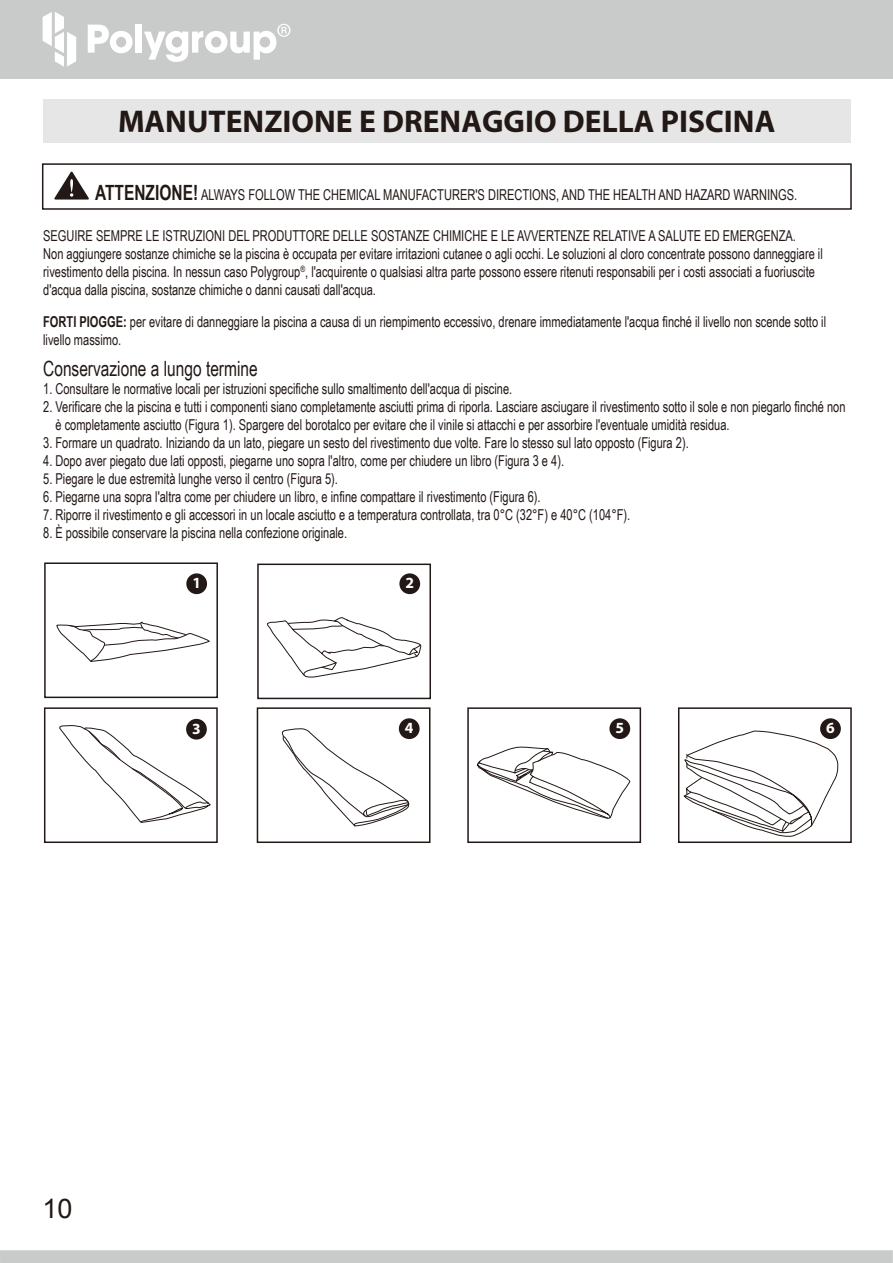
<style>
.page{position:relative;width:893px;height:1263px;background:#fff}
.page>*{position:absolute;margin:0;border:0;box-sizing:border-box;transform-origin:0 0}
.t1{font:700 31.5px "Myriad";color:#221815}
.t2{font:27px "Arial";color:#221815}
.t3{font:21px "Arial Narrow";color:#221815;scale:.9 1}
.t4{font:700 15.6px "Myriad";color:#fff}
.t5{font:15px/18px "Arial Narrow";color:#221815;scale:.9 1}
.s1{font-weight:700;font-size:21px}
.s2{font-weight:700}
</style>
<div class="page">
<div style="left:44px;top:562px;width:174px;height:136px;border:2px solid #221815"></div>
<div style="left:257px;top:563px;width:174px;height:136px;border:2px solid #221815"></div>
<div style="left:257px;top:707px;width:173px;height:136px;border:2px solid #221815"></div>
<div style="left:467px;top:707px;width:174px;height:136px;border:2px solid #221815"></div>
<div style="left:186px;top:573px;width:21px;height:21px;background:#221815;border-radius:50%"></div>
<div style="left:399px;top:718px;width:21px;height:21px;background:#221815;border-radius:50%"></div>
<div style="left:609px;top:718px;width:21px;height:21px;background:#221815;border-radius:50%"></div>
<svg style="left:683px;top:730px;width:156px;height:107px"></svg>
<div style="left:678px;top:707px;width:174px;height:136px;border:2px solid #221815"></div>
<div style="left:820px;top:718px;width:21px;height:21px;background:#221815;border-radius:50%"></div>
<div style="left:44px;top:707px;width:174px;height:136px;border:2px solid #221815"></div>
<div style="left:186px;top:719px;width:21px;height:20px;background:#221815;border-radius:50%"></div>
<div style="left:399px;top:573px;width:21px;height:21px;background:#221815;border-radius:50%"></div>
<svg style="left:59px;top:725px;width:152px;height:98px"></svg>
<svg style="left:56px;top:622px;width:154px;height:40px"></svg>
<svg style="left:267px;top:617px;width:155px;height:61px"></svg>
<svg style="left:282px;top:728px;width:128px;height:99px"></svg>
<svg style="left:477px;top:747px;width:153px;height:72px"></svg>
<div style="left:42px;top:163px;width:810px;height:47px;border:2px solid #221815"></div>
<svg style="left:54px;top:171px;width:35px;height:29px"></svg>
<div style="left:43px;top:99px;width:808px;height:44px;background:#e6e6e6"></div>
<div style="left:0;top:0;width:893px;height:78px;background:#c9caca"></div>
<svg style="left:0;top:1250px;width:893px;height:13px;background:#c9caca"></svg>
<svg style="left:43px;top:12px;width:33px;height:55px"></svg>
<svg style="left:88px;top:25px;width:45px;height:28px"></svg>
<div style="left:135px;top:25px;width:7px;height:28px;background:#fff"></div>
<svg style="left:144px;top:24px;width:147px;height:38px"></svg>
<h1 class="t1" style="left:118px;top:103px;width:659px">MANUTENZIONE E DRENAGGIO DELLA PISCINA</h1>
<h1 class="t1" style="left:223px;top:103px;width:484px">POOL MAINTENANCE &amp; DRAINAGE</h1>
<p class="t5" style="left:95px;top:187px;width:781px"><span class="s1">ATTENZIONE!</span> ALWAYS FOLLOW THE CHEMICAL MANUFACTURER'S DIRECTIONS, AND THE HEALTH AND HAZARD WARNINGS.</p>
<p class="t5" style="left:43px;top:228px;width:868px">SEGUIRE SEMPRE LE ISTRUZIONI DEL PRODUTTORE DELLE SOSTANZE CHIMICHE E LE AVVERTENZE RELATIVE A SALUTE ED EMERGENZA.<br>Non aggiungere sostanze chimiche se la piscina è occupata per evitare irritazioni cutanee o agli occhi. Le soluzioni al cloro concentrate possono danneggiare il rivestimento della piscina. In nessun caso Polygroup<sup>®</sup>, l'acquirente o qualsiasi altra parte possono essere ritenuti responsabili per i costi associati a fuoriuscite d'acqua dalla piscina, sostanze chimiche o danni causati dall'acqua.</p>
<p class="t5" style="left:43px;top:314px;width:871px"><span class="s2">FORTI PIOGGE:</span> per evitare di danneggiare la piscina a causa di un riempimento eccessivo, drenare immediatamente l'acqua finché il livello non scende sotto il livello massimo.</p>
<h3 class="t3" style="left:43px;top:361px;width:240px">Conservazione a lungo termine</h3>
<p class="t5" style="left:43px;top:381px;width:523px">1. Consultare le normative locali per istruzioni specifiche sullo smaltimento dell'acqua di piscine.</p>
<p class="t5" style="left:56px;top:399px;width:879px;text-indent:-12px">2. Verificare che la piscina e tutti i componenti siano completamente asciutti prima di riporla. Lasciare asciugare il rivestimento sotto il sole e non piegarlo finché non è completamente asciutto (Figura 1). Spargere del borotalco per evitare che il vinile si attacchi e per assorbire l'eventuale umidità residua.</p>
<p class="t5" style="left:43px;top:435px;width:719px">3. Formare un quadrato. Iniziando da un lato, piegare un sesto del rivestimento due volte. Fare lo stesso sul lato opposto (Figura 2).</p>
<p class="t5" style="left:43px;top:453px;width:580px">4. Dopo aver piegato due lati opposti, piegarne uno sopra l'altro, come per chiudere un libro (Figura 3 e 4).</p>
<p class="t5" style="left:43px;top:471px;width:329px">5. Piegare le due estremità lunghe verso il centro (Figura 5).</p>
<p class="t5" style="left:43px;top:489px;width:554px">6. Piegarne una sopra l'altra come per chiudere un libro, e infine compattare il rivestimento (Figura 6).</p>
<p class="t5" style="left:43px;top:507px;width:654px">7. Riporre il rivestimento e gli accessori in un locale asciutto e a temperatura controllata, tra 0°C (32°F) e 40°C (104°F).</p>
<p class="t5" style="left:43px;top:525px;width:339px">8. È possibile conservare la piscina nella confezione originale.</p>
<p class="t4" style="left:192px;top:574px;width:10px">1</p>
<p class="t4" style="left:405px;top:574px;width:10px">2</p>
<p class="t4" style="left:192px;top:719px;width:10px">3</p>
<p class="t4" style="left:405px;top:719px;width:10px">4</p>
<p class="t4" style="left:615px;top:719px;width:10px">5</p>
<p class="t4" style="left:826px;top:719px;width:10px">6</p>
<h2 class="t2" style="left:43px;top:1192px;width:32px">10</h2>
</div>
